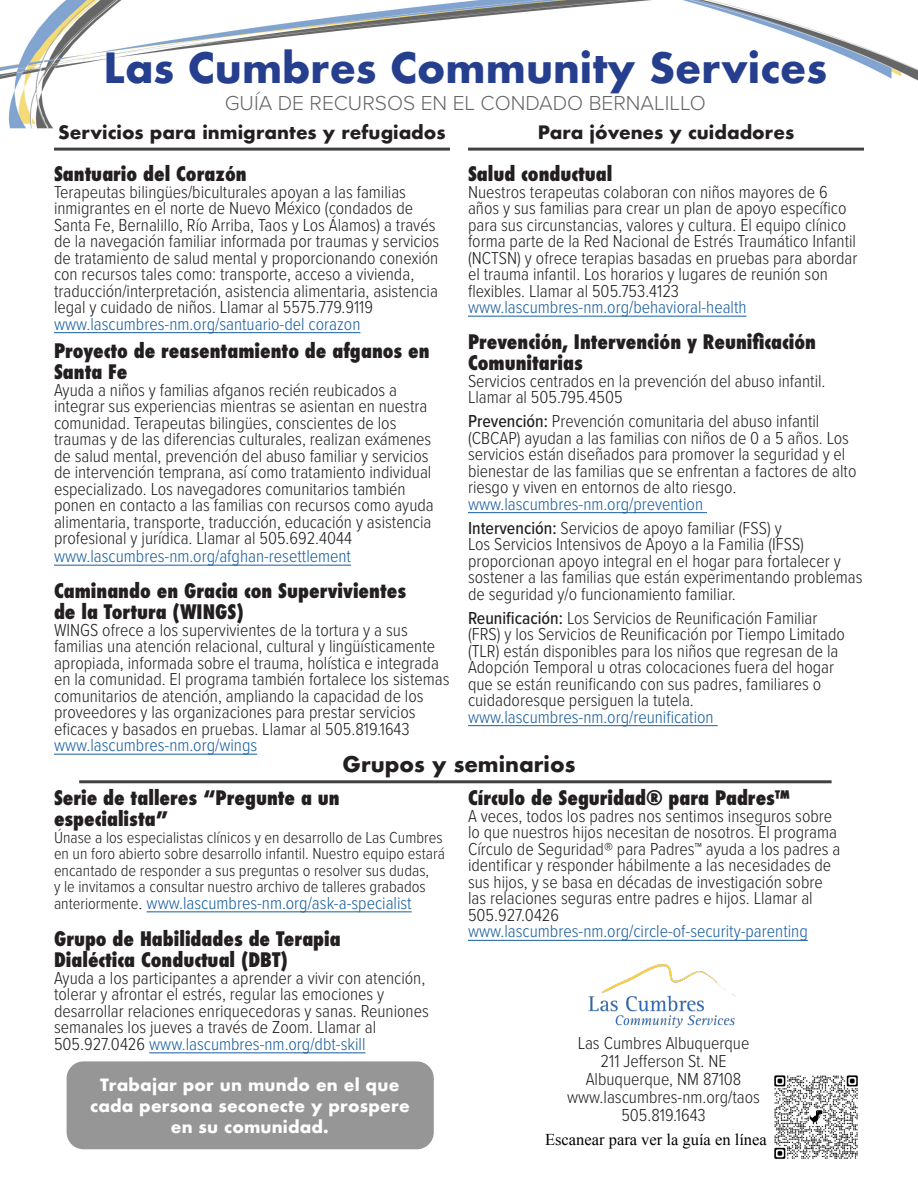
<style>
.page{position:relative;width:918px;height:1188px;background:#fff}
.page>*{position:absolute;margin:0;border:0;box-sizing:border-box;transform-origin:0 0}
.t1{font:700 40.5px "Futura";color:#253f8e}
.t2{font:300 21px "Proxima Nova";color:#656565}
.t3{font:700 21px "Futura";color:#231f20}
.t4{font:800 condensed 19.5px/21px "Futura";color:#231f20}
.t5{font:300 18px/16.5px "Proxima Nova Cond";color:#231f20}
.t6{font:300 18px "Proxima Nova Cond";color:#175d9e}
.t7{font:700 18px "Futura";color:#231f20}
.t8{font:300 16.5px/16.5px "Proxima Nova Cond";color:#231f20}
.t9{font:700 16.5px/21px "Futura";letter-spacing:.01em;color:#fff;text-align:center}
.t10{font:16.5px "Times New Roman";color:#000}
.s1{font-weight:500}
.s2{font-family:"Times New Roman";font-weight:400;font-size:16.5px}
.s3{font-size:16.5px;color:#231f20}
.s4{font-family:"Times New Roman";font-weight:400;font-size:16.5px;color:#231f20}
.s5{color:#175d9e}
</style>
<div class="page">
<hr style="left:147px;top:912px;width:265px;height:1px;background:#175d9e">
<hr style="left:149px;top:1053px;width:217px;height:1px;background:#175d9e">
<hr style="left:468px;top:940px;width:340px;height:1px;background:#175d9e">
<img style="left:0;top:0;width:918px;height:129px">
<hr style="left:54px;top:332px;width:306px;height:1px;background:#175d9e">
<hr style="left:54px;top:565px;width:297px;height:1px;background:#175d9e">
<hr style="left:54px;top:754px;width:203px;height:1px;background:#175d9e">
<hr style="left:468px;top:316px;width:279px;height:1px;background:#175d9e">
<hr style="left:468px;top:512px;width:239px;height:1px;background:#175d9e">
<hr style="left:468px;top:725px;width:250px;height:1px;background:#175d9e">
<hr style="left:54px;top:148px;width:396px;height:3px;background:#414141">
<hr style="left:468px;top:148px;width:396px;height:3px;background:#414141">
<div style="left:67px;top:1062px;width:366px;height:86px;background:#969696;border-radius:16px"></div>
<div style="left:67px;top:1061px;width:367px;height:88px;border:2px solid #414141;border-radius:16px"></div>
<img style="left:589px;top:964px;width:146px;height:64px">
<img style="left:774px;top:1075px;width:84px;height:84px">
<hr style="left:79px;top:780px;width:753px;height:3px;background:#414141">
<p class="t1" style="left:104px;top:38px;width:725px">Las Cumbres Community Services</p>
<p class="t2" style="left:225px;top:87px;width:483px">GUÍA DE RECURSOS EN EL CONDADO BERNALILLO</p>
<p class="t7" style="left:58px;top:120px;width:389px">Servicios para inmigrantes y refugiados</p>
<p class="t7" style="left:538px;top:120px;width:258px">Para jóvenes y cuidadores</p>
<p class="t4" style="left:54px;top:164px;width:194px">Santuario del Corazón</p>
<p class="t5" style="left:54px;top:183px;width:354px">Terapeutas bilingües/biculturales apoyan a las familias</p>
<p class="t5" style="left:54px;top:199px;width:387px">inmigrantes en el norte de Nuevo México (condados de Santa Fe, Bernalillo, Río Arriba, Taos y Los Álamos) a través de la navegación familiar informada por traumas y servicios de tratamiento de salud mental y proporcionando conexión con recursos tales como: transporte, acceso a vivienda, traducción/interpretación, asistencia alimentaria, asistencia legal y cuidado de niños. Llamar al 5575.779.9119</p>
<p class="t6" style="left:54px;top:310px;width:308px">www.lascumbres-nm.org/santuario-del corazon</p>
<p class="t4" style="left:54px;top:341px;width:377px">Proyecto de reasentamiento de afganos en<br>Santa Fe</p>
<p class="t5" style="left:54px;top:381px;width:345px">Ayuda a niños y familias afganos recién reubicados a</p>
<p class="t5" style="left:54px;top:397px;width:381px">integrar sus experiencias mientras se asientan en nuestra comunidad. Terapeutas bilingües, conscientes de los traumas y de las diferencias culturales, realizan exámenes de salud mental, prevención del abuso familiar y servicios de intervención temprana, así como tratamiento individual especializado. Los navegadores comunitarios también ponen en contacto a las familias con recursos como ayuda alimentaria, transporte, traducción, educación y asistencia profesional y jurídica. Llamar al 505.692.4044</p>
<p class="t6" style="left:54px;top:543px;width:299px">www.lascumbres-nm.org/afghan-resettlement</p>
<p class="t4" style="left:54px;top:581px;width:354px">Caminando en Gracia con Supervivientes</p>
<p class="t4" style="left:54px;top:602px;width:191px">de la Tortura (WINGS)</p>
<p class="t5" style="left:54px;top:621px;width:355px">WINGS ofrece a los supervivientes de la tortura y a sus</p>
<p class="t5" style="left:54px;top:637px;width:397px">familias una atención relacional, cultural y lingüísticamente apropiada, informada sobre el trauma, holística e integrada en la comunidad. El programa también fortalece los sistemas comunitarios de atención, ampliando la capacidad de los proveedores y las organizaciones para prestar servicios eficaces y basados en pruebas. Llamar al 505.819.1643</p>
<p class="t6" style="left:54px;top:732px;width:205px">www.lascumbres-nm.org/wings</p>
<p class="t4" style="left:468px;top:164px;width:146px">Salud conductual</p>
<p class="t5" style="left:468px;top:183px;width:391px">Nuestros terapeutas colaboran con niños mayores de 6 años y sus familias para crear un plan de apoyo específico para sus circunstancias, valores y cultura. El equipo clínico forma parte de la Red Nacional de Estrés Traumático Infantil (NCTSN) y ofrece terapias basadas en pruebas para abordar el trauma infantil. Los horarios y lugares de reunión son flexibles. Llamar al 505.753.4123</p>
<p class="t6" style="left:468px;top:294px;width:280px">www.lascumbres-nm.org/behavioral-health</p>
<p class="t4" style="left:468px;top:332px;width:350px">Prevención, Intervención y Reunificación</p>
<p class="t4" style="left:468px;top:353px;width:116px">Comunitarias</p>
<p class="t5" style="left:468px;top:372px;width:359px">Servicios centrados en la prevención del abuso infantil.<br>Llamar al 505.795.4505</p>
<p class="t5" style="left:468px;top:412px;width:382px"><span class="s1">Prevención:</span> Prevención comunitaria del abuso infantil (CBCAP) ayudan a las familias con niños de 0 a 5 años. Los</p>
<p class="t5" style="left:468px;top:445px;width:379px">servicios están diseñados para promover la seguridad y el</p>
<p class="t5" style="left:468px;top:462px;width:390px">bienestar de las familias que se enfrentan a factores de alto</p>
<p class="t5" style="left:468px;top:478px;width:270px">riesgo y viven en entornos de alto riesgo<span class="s2">.</span></p>
<p class="t6" style="left:468px;top:490px;width:237px">www.lascumbres-nm.org/prevention</p>
<p class="t5" style="left:468px;top:519px;width:396px"><span class="s1">Intervención:</span> Servicios de apoyo familiar (FSS) y<br>Los Servicios Intensivos de Apoyo a la Familia (IFSS) proporcionan apoyo integral en el hogar para fortalecer y sostener a las familias que están experimentando problemas de seguridad y/o funcionamiento familiar.</p>
<p class="t5" style="left:468px;top:609px;width:378px"><span class="s1">Reunificación:</span> Los Servicios de Reunificación Familiar (FRS) y los Servicios de Reunificación por Tiempo Limitado (TLR) están disponibles para los niños que regresan de la Adopción Temporal u otras colocaciones fuera del hogar que se están reunificando con sus padres, familiares o cuidadoresque persiguen la tutela.</p>
<p class="t6" style="left:468px;top:703px;width:247px">www.lascumbres-nm.org/reunification</p>
<p class="t3" style="left:343px;top:749px;width:234px">Grupos y seminarios</p>
<p class="t4" style="left:54px;top:788px;width:287px">Serie de talleres “Pregunte a un especialista”</p>
<p class="t8" style="left:54px;top:828px;width:393px">Únase a los especialistas clínicos y en desarrollo de Las Cumbres en un foro abierto sobre desarrollo infantil. Nuestro equipo estará encantado de responder a sus preguntas o resolver sus dudas,<br>y le invitamos a consultar nuestro archivo de talleres grabados</p>
<p class="t6" style="left:54px;top:890px;width:359px"><span class="s3">anteriormente</span><span class="s4">.</span> www.lascumbres-nm.org/ask-a-specialist</p>
<p class="t4" style="left:54px;top:929px;width:288px">Grupo de Habilidades de Terapia</p>
<p class="t4" style="left:54px;top:950px;width:235px">Dialéctica Conductual (DBT)</p>
<p class="t5" style="left:54px;top:969px;width:376px">Ayuda a los participantes a aprender a vivir con atención, tolerar y afrontar el estrés, regular las emociones y desarrollar relaciones enriquecedoras y sanas. Reuniones semanales los jueves a través de Zoom. Llamar al 505.927.0426 <span class="s5">www.lascumbres-nm.org/dbt-skill</span></p>
<p class="t9" style="left:90px;top:1074px;width:321px">Trabajar por un mundo en el que cada persona seconecte y prospere en su comunidad.</p>
<p class="t4" style="left:468px;top:788px;width:323px">Círculo de Seguridad® para Padres™</p>
<p class="t5" style="left:468px;top:807px;width:374px">A veces, todos los padres nos sentimos inseguros sobre lo que nuestros hijos necesitan de nosotros. El programa Círculo de Seguridad® para Padres™ ayuda a los padres a identificar y responder hábilmente a las necesidades de sus hijos, y se basa en décadas de investigación sobre las relaciones seguras entre padres e hijos. Llamar al 505.927.0426</p>
<p class="t6" style="left:468px;top:918px;width:341px">www.lascumbres-nm.org/circle-of-security-parenting</p>
<p class="t5" style="left:578px;top:1034px;width:173px">Las Cumbres Albuquerque</p>
<p class="t5" style="left:601px;top:1052px;width:127px">211 Jefferson St. NE</p>
<p class="t5" style="left:586px;top:1070px;width:157px">Albuquerque, NM 87108</p>
<p class="t5" style="left:567px;top:1088px;width:194px">www.lascumbres-nm.org/taos</p>
<p class="t5" style="left:621px;top:1106px;width:86px">505.819.1643</p>
<p class="t10" style="left:545px;top:1129px;width:223px">Escanear para ver la guía en línea</p>
</div>
